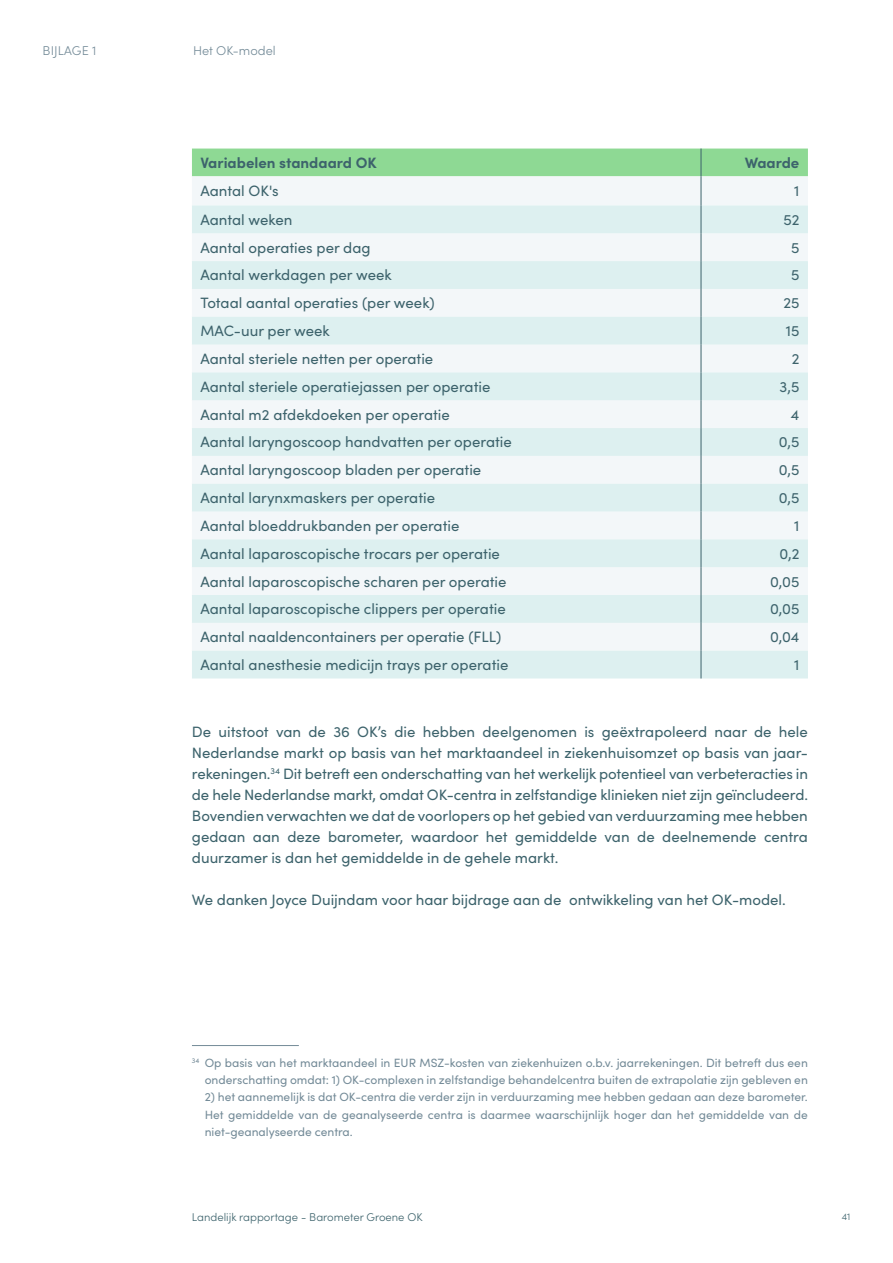
<style>
.page{position:relative;width:893px;height:1263px;background:#fff}
.page>*{position:absolute;margin:0;border:0;box-sizing:border-box;transform-origin:0 0}
.t1{font:15px/21px "Sofia Pro";color:#3d636c}
.t2{font:700 15px "Sofia Pro";color:#3d636c}
.t3{font:300 12.75px "Sofia Pro";color:#748b98}
.t4{font:12px/17.2px "Sofia Pro";color:#748b98;text-align:right}
.t5{font:300 11.25px "Sofia Pro";color:#3d636c}
.t6{font:300 9.75px "Sofia Pro";color:#3d636c}
</style>
<div class="page">
<svg style="left:192px;top:149px;width:616px;height:529px"></svg>
<hr style="left:192px;top:1045px;width:107px;height:1px;background:#748b98">
<p class="t3" style="left:43px;top:41px;width:56px">BIJLAGE 1</p>
<p class="t3" style="left:193px;top:41px;width:84px">Het OK-model</p>
<p class="t2" style="left:200px;top:151px;width:178px">Variabelen standaard OK</p>
<p class="t2" style="left:745px;top:151px;width:56px">Waarde</p>
<p class="t1" style="left:200px;top:179px;width:80px">Aantal OK's</p>
<p class="t1" style="left:794px;top:179px;width:7px">1</p>
<p class="t1" style="left:200px;top:208px;width:94px">Aantal weken</p>
<p class="t1" style="left:783px;top:208px;width:18px">52</p>
<p class="t1" style="left:200px;top:236px;width:172px">Aantal operaties per dag</p>
<p class="t1" style="left:791px;top:236px;width:10px">5</p>
<p class="t1" style="left:200px;top:264px;width:193px">Aantal werkdagen per week</p>
<p class="t1" style="left:791px;top:264px;width:10px">5</p>
<p class="t1" style="left:200px;top:292px;width:236px">Totaal aantal operaties (per week)</p>
<p class="t1" style="left:783px;top:292px;width:18px">25</p>
<p class="t1" style="left:200px;top:319px;width:131px">MAC-uur per week</p>
<p class="t1" style="left:786px;top:319px;width:15px">15</p>
<p class="t1" style="left:200px;top:347px;width:234px">Aantal steriele netten per operatie</p>
<p class="t1" style="left:792px;top:347px;width:9px">2</p>
<p class="t1" style="left:200px;top:375px;width:291px">Aantal steriele operatiejassen per operatie</p>
<p class="t1" style="left:780px;top:375px;width:21px">3,5</p>
<p class="t1" style="left:200px;top:403px;width:251px">Aantal m2 afdekdoeken per operatie</p>
<p class="t1" style="left:791px;top:403px;width:10px">4</p>
<p class="t1" style="left:200px;top:431px;width:313px">Aantal laryngoscoop handvatten per operatie</p>
<p class="t1" style="left:779px;top:431px;width:22px">0,5</p>
<p class="t1" style="left:200px;top:459px;width:282px">Aantal laryngoscoop bladen per operatie</p>
<p class="t1" style="left:779px;top:459px;width:22px">0,5</p>
<p class="t1" style="left:200px;top:486px;width:236px">Aantal larynxmaskers per operatie</p>
<p class="t1" style="left:779px;top:486px;width:22px">0,5</p>
<p class="t1" style="left:200px;top:514px;width:261px">Aantal bloeddrukbanden per operatie</p>
<p class="t1" style="left:794px;top:514px;width:7px">1</p>
<p class="t1" style="left:200px;top:542px;width:301px">Aantal laparoscopische trocars per operatie</p>
<p class="t1" style="left:779px;top:542px;width:21px">0,2</p>
<p class="t1" style="left:200px;top:570px;width:308px">Aantal laparoscopische scharen per operatie</p>
<p class="t1" style="left:770px;top:570px;width:31px">0,05</p>
<p class="t1" style="left:200px;top:598px;width:307px">Aantal laparoscopische clippers per operatie</p>
<p class="t1" style="left:770px;top:598px;width:31px">0,05</p>
<p class="t1" style="left:200px;top:626px;width:302px">Aantal naaldencontainers per operatie (FLL)</p>
<p class="t1" style="left:770px;top:626px;width:31px">0,04</p>
<p class="t1" style="left:200px;top:653px;width:310px">Aantal anesthesie medicijn trays per operatie</p>
<p class="t1" style="left:794px;top:653px;width:7px">1</p>
<p class="t1" style="left:192px;top:720px;width:617px">De uitstoot van de 36 OK’s die hebben deelgenomen is geëxtrapoleerd naar de hele Nederlandse markt op basis van het marktaandeel in ziekenhuisomzet op basis van jaar&shy;rekeningen.<sup>34</sup> Dit betreft een onderschatting van het werkelijk potentieel van verbeteracties in de hele Nederlandse markt, omdat OK-centra in zelfstandige klinieken niet zijn geïncludeerd.<br>Bovendien verwachten we dat de voorlopers op het gebied van verduurzaming mee hebben gedaan aan deze barometer, waardoor het gemiddelde van de deelnemende centra duurzamer is dan het gemiddelde in de gehele markt.</p>
<p class="t1" style="left:192px;top:888px;width:595px">We danken Joyce Duijndam voor haar bijdrage aan de ontwikkeling van het OK-model.</p>
<p class="t4" style="left:192px;top:1053px;width:617px"><sup>34</sup> Op basis van het marktaandeel in EUR MSZ-kosten van ziekenhuizen o.b.v. jaarrekeningen. Dit betreft dus een onderschatting omdat: 1) OK-complexen in zelfstandige behandelcentra buiten de extrapolatie zijn gebleven en</p>
<p class="t4" style="left:205px;top:1088px;width:605px;text-align:justify">2) het aannemelijk is dat OK-centra die verder zijn in verduurzaming mee hebben gedaan aan deze barometer.<br>Het gemiddelde van de geanalyseerde centra is daarmee waarschijnlijk hoger dan het gemiddelde van de niet-geanalyseerde centra.</p>
<p class="t5" style="left:192px;top:1209px;width:232px">Landelijk rapportage - Barometer Groene OK</p>
<p class="t6" style="left:842px;top:1209px;width:10px">41</p>
</div>
